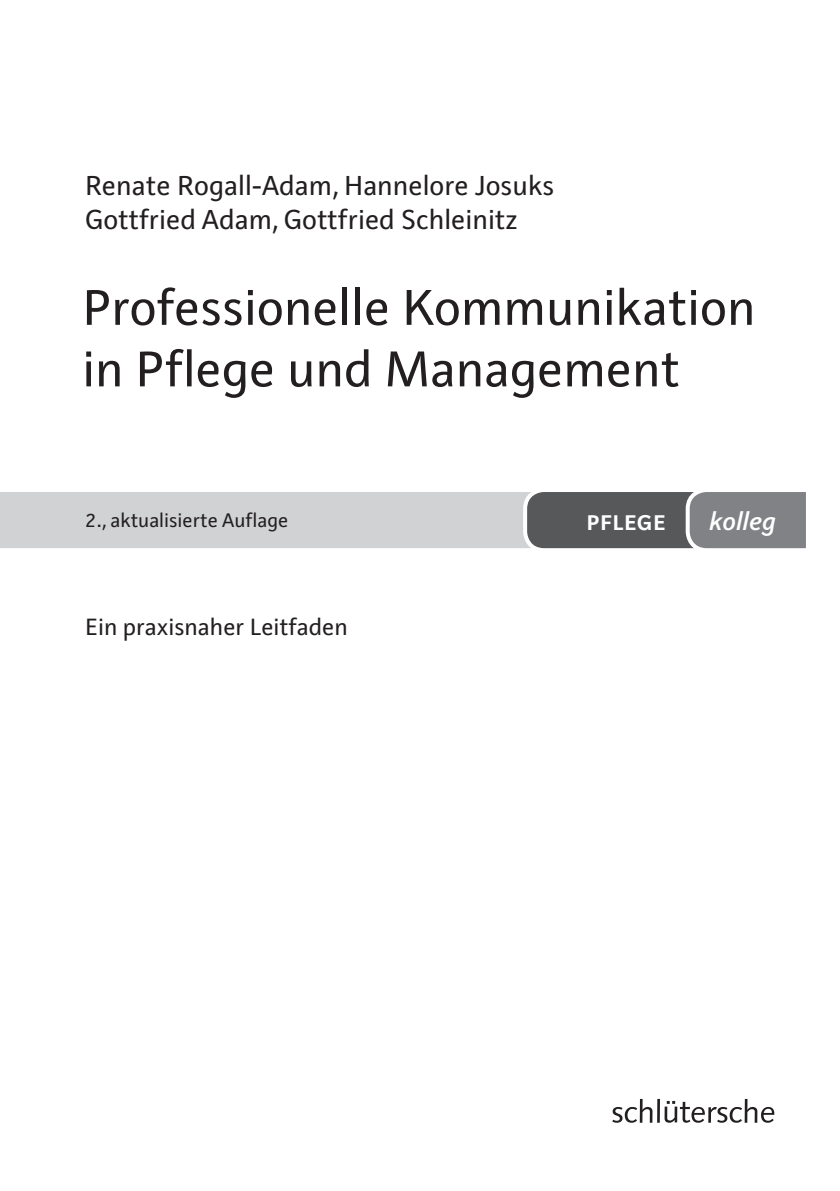
<style>
.page{position:relative;width:840px;height:1191px;background:#fff}
.page>*{position:absolute;margin:0;border:0;box-sizing:border-box;transform-origin:0 0}
.t1{font:51.2px/61.4px "Raldo RE";color:#231f20}
.t2{font:28px/33.6px "Raldo RE";color:#231f20}
.t3{font:600 28px "Raldo RE";color:#fff}
.t4{font:italic 600 26px "Raldo RE";letter-spacing:-.005em;color:#fff}
.t5{font:24px "Raldo RE";color:#231f20}
.t6{font:20px "Raldo RE";color:#231f20}
</style>
<div class="page">
<div style="left:0;top:492px;width:521px;height:56px;background:#d1d2d4"></div>
<svg style="left:521px;top:492px;width:285px;height:57px;background:#707174"></svg>
<svg style="left:612px;top:1099px;width:40px;height:23px"></svg>
<hr style="left:656px;top:1099px;width:3px;height:23px;background:#231f20">
<svg style="left:664px;top:1099px;width:109px;height:23px"></svg>
<p class="t2" style="left:85px;top:169px;width:470px">Renate Rogall-Adam, Hannelore Josuks<br>Gottfried Adam, Gottfried Schleinitz</p>
<h1 class="t1" style="left:82px;top:276px;width:674px">Professionelle Kommunikation in Pflege und Management</h1>
<p class="t6" style="left:85px;top:507px;width:204px">2., aktualisierte Auflage</p>
<p class="t5" style="left:85px;top:612px;width:264px">Ein praxisnaher Leitfaden</p>
<p class="t3" style="left:586px;top:503px;width:81px">pflege</p>
<p class="t4" style="left:708px;top:504px;width:69px">kolleg</p>
</div>
